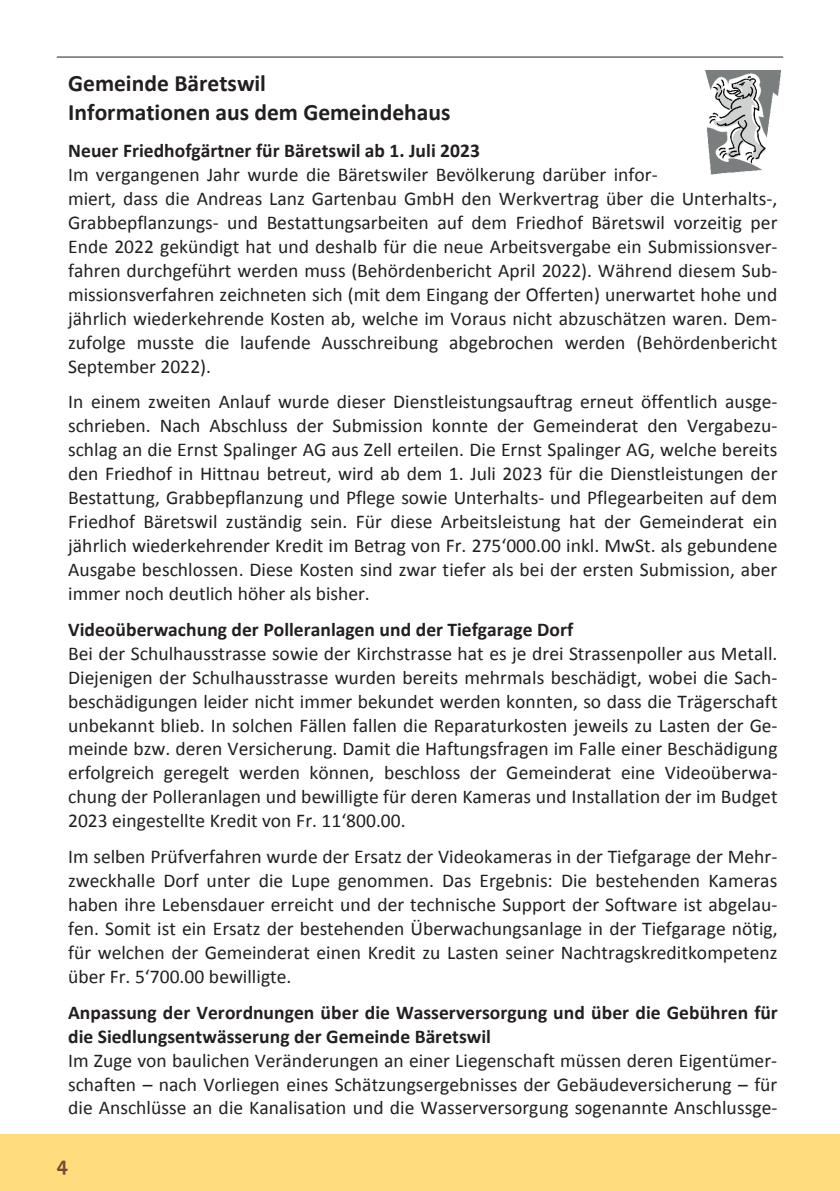
<style>
.page{position:relative;width:840px;height:1191px;background:#fff}
.page>*{position:absolute;margin:0;border:0;box-sizing:border-box;transform-origin:0 0}
.t1{font:700 23.6px/28.6px "Calibri";letter-spacing:.005em;color:#231f20}
.t2{font:700 20px "The Sans";color:#794833}
.t3{font:19.6px/24px "Calibri";color:#231f20;text-align:justify}
.t4{font:700 19.6px/24px "Calibri";letter-spacing:.005em;color:#231f20}
</style>
<div class="page">
<div style="left:0;top:1134px;width:839px;height:57px;background:#ffdc7e"></div>
<hr style="left:57px;top:57px;width:725px;height:1px;background:#231f20">
<img style="left:705px;top:70px;width:76px;height:104px">
<p class="t1" style="left:68px;top:69px;width:383px">Gemeinde Bäretswil<br>Informationen aus dem Gemeindehaus</p>
<p class="t4" style="left:68px;top:138px;width:413px">Neuer Friedhofgärtner für Bäretswil ab 1. Juli 2023</p>
<p class="t3" style="left:68px;top:163px;width:710px;text-align:left">Im vergangenen Jahr wurde die Bäretswiler Bevölkerung darüber infor-<br>miert, dass die Andreas Lanz Gartenbau GmbH den Werkvertrag über die Unterhalts-, Grabbepflanzungs- und Bestattungsarbeiten auf dem Friedhof Bäretswil vorzeitig per Ende 2022 gekündigt hat und deshalb für die neue Arbeitsvergabe ein Submissionsver&shy;fahren durchgeführt werden muss (Behördenbericht April 2022). Während diesem Sub&shy;missionsverfahren zeichneten sich (mit dem Eingang der Offerten) unerwartet hohe und jährlich wiederkehrende Kosten ab, welche im Voraus nicht abzuschätzen waren. Dem&shy;zufolge musste die laufende Ausschreibung abgebrochen werden (Behördenbericht September 2022).</p>
<p class="t3" style="left:68px;top:390px;width:710px">In einem zweiten Anlauf wurde dieser Dienstleistungsauftrag erneut öffentlich ausge&shy;schrieben. Nach Abschluss der Submission konnte der Gemeinderat den Vergabezu&shy;schlag an die Ernst Spalinger AG aus Zell erteilen. Die Ernst Spalinger AG, welche bereits den Friedhof in Hittnau betreut, wird ab dem 1. Juli 2023 für die Dienstleistungen der Bestattung, Grabbepflanzung und Pflege sowie Unterhalts- und Pflegearbeiten auf dem Friedhof Bäretswil zuständig sein. Für diese Arbeitsleistung hat der Gemeinderat ein jährlich wiederkehrender Kredit im Betrag von Fr. 275‘000.00 inkl. MwSt. als gebundene Ausgabe beschlossen. Diese Kosten sind zwar tiefer als bei der ersten Submission, aber immer noch deutlich höher als bisher.</p>
<p class="t4" style="left:68px;top:617px;width:506px">Videoüberwachung der Polleranlagen und der Tiefgarage Dorf</p>
<p class="t3" style="left:68px;top:641px;width:710px">Bei der Schulhausstrasse sowie der Kirchstrasse hat es je drei Strassenpoller aus Metall.<br>Diejenigen der Schulhausstrasse wurden bereits mehrmals beschädigt, wobei die Sach&shy;beschädigungen leider nicht immer bekundet werden konnten, so dass die Trägerschaft unbekannt blieb. In solchen Fällen fallen die Reparaturkosten jeweils zu Lasten der Ge&shy;meinde bzw. deren Versicherung. Damit die Haftungsfragen im Falle einer Beschädigung erfolgreich geregelt werden können, beschloss der Gemeinderat eine Videoüberwa&shy;chung der Polleranlagen und bewilligte für deren Kameras und Installation der im Budget 2023 eingestellte Kredit von Fr. 11‘800.00.</p>
<p class="t3" style="left:68px;top:844px;width:710px">Im selben Prüfverfahren wurde der Ersatz der Videokameras in der Tiefgarage der Mehr&shy;zweckhalle Dorf unter die Lupe genommen. Das Ergebnis: Die bestehenden Kameras haben ihre Lebensdauer erreicht und der technische Support der Software ist abgelau&shy;fen. Somit ist ein Ersatz der bestehenden Überwachungsanlage in der Tiefgarage nötig, für welchen der Gemeinderat einen Kredit zu Lasten seiner Nachtragskreditkompetenz über Fr. 5‘700.00 bewilligte.</p>
<p class="t4" style="left:68px;top:1000px;width:710px">Anpassung der Verordnungen über die Wasserversorgung und über die Gebühren für die Siedlungsentwässerung der Gemeinde Bäretswil</p>
<p class="t3" style="left:68px;top:1048px;width:710px">Im Zuge von baulichen Veränderungen an einer Liegenschaft müssen deren Eigentümer&shy;schaften – nach Vorliegen eines Schätzungsergebnisses der Gebäudeversicherung – für die Anschlüsse an die Kanalisation und die Wasserversorgung sogenannte Anschlussge-</p>
<p class="t2" style="left:57px;top:1147px;width:13px">4</p>
</div>
